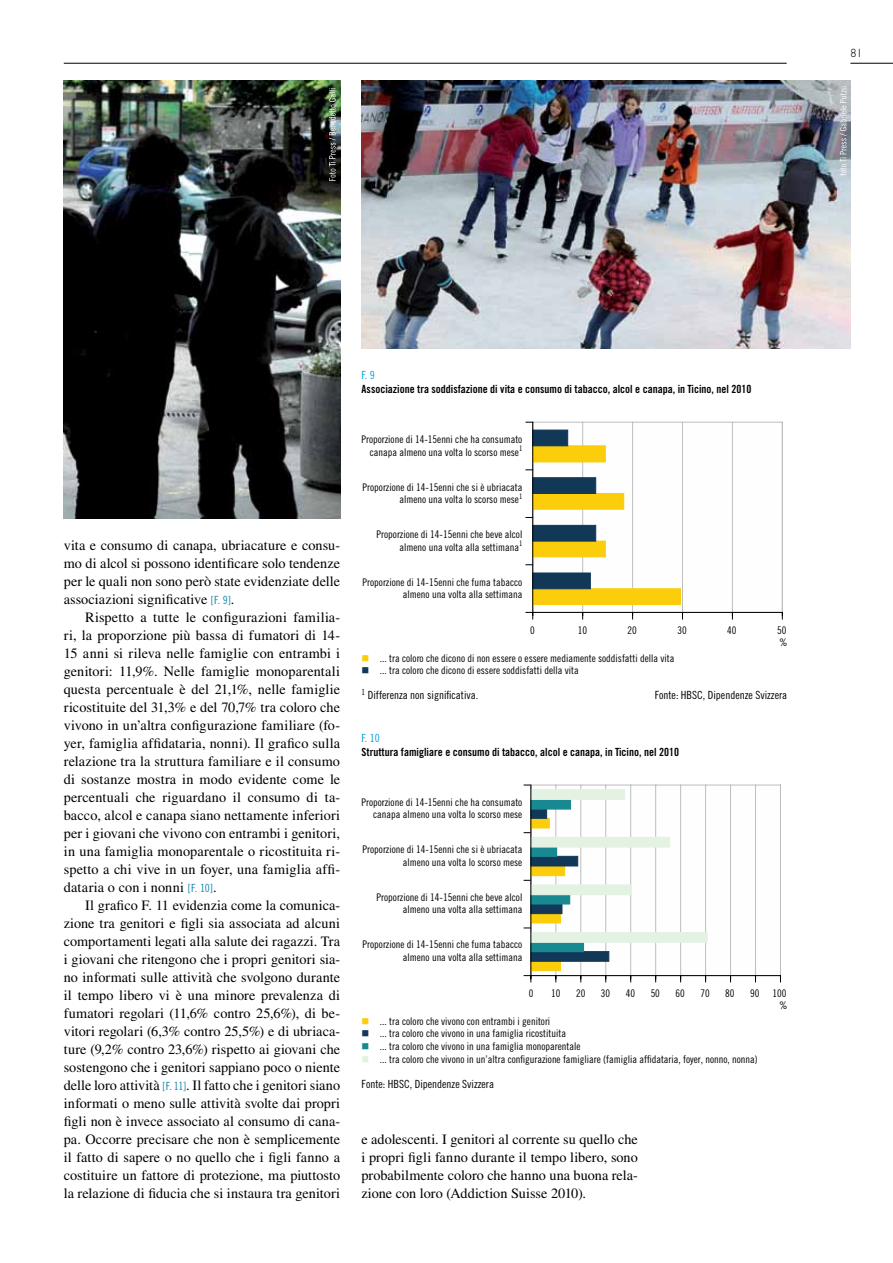
<style>
.page{position:relative;width:893px;height:1263px;background:#fff}
.page>*{position:absolute;margin:0;border:0;box-sizing:border-box;transform-origin:0 0}
.t1{font:14.25px/18px "Times LT Std";color:#000;text-align:justify}
.t2{font:300 12px "Gill Sans MT Std";color:#000}
.t3{font:11.25px "Trade Gothic LT Std Bd Cn 20";color:#000}
.t4{font:11.25px "Trade Gothic LT Std Cn 18";color:#000}
.t5{font:11.25px "Trade Gothic LT Std Cn 18";color:#009fdb}
.t6{font:10.5px/12.6px "Trade Gothic LT Std Cn 18";color:#000;text-align:right}
.s1{font-family:"Trade Gothic LT Std Cn 18";font-size:11.25px;color:#1a84aa}
</style>
<div class="page">
<hr style="left:64px;top:63px;width:723px;height:1px;background:#000">
<hr style="left:850px;top:63px;width:43px;height:1px;background:#000">
<img style="left:361px;top:81px;width:489px;height:268px">
<hr style="left:732px;top:422px;width:1px;height:191px;background:#bdbec0">
<hr style="left:682px;top:422px;width:1px;height:191px;background:#bdbec0">
<hr style="left:632px;top:422px;width:1px;height:191px;background:#bdbec0">
<hr style="left:582px;top:422px;width:1px;height:191px;background:#bdbec0">
<hr style="left:782px;top:422px;width:1px;height:191px;background:#bdbec0">
<hr style="left:533px;top:422px;width:250px;height:1px;background:#bdbec0">
<div style="left:532px;top:588px;width:149px;height:17px;background:#fbcd0b;border:1px solid #fbcd0b"></div>
<div style="left:532px;top:573px;width:59px;height:16px;background:#123858;border:1px solid #123858"></div>
<div style="left:532px;top:541px;width:74px;height:16px;background:#fbcd0b;border:1px solid #fbcd0b"></div>
<div style="left:532px;top:525px;width:64px;height:16px;background:#123858;border:1px solid #123858"></div>
<div style="left:532px;top:493px;width:92px;height:16px;background:#fbcd0b"></div>
<div style="left:532px;top:477px;width:64px;height:17px;background:#123858;border:1px solid #123858"></div>
<div style="left:532px;top:445px;width:74px;height:17px;background:#fbcd0b;border:1px solid #fbcd0b"></div>
<div style="left:532px;top:430px;width:36px;height:16px;background:#123858;border:1px solid #123858"></div>
<svg style="left:525px;top:612px;width:8px;height:7px"></svg>
<hr style="left:533px;top:612px;width:250px;height:1px;background:#000">
<hr style="left:532px;top:422px;width:1px;height:191px;background:#000">
<hr style="left:755px;top:785px;width:1px;height:190px;background:#bdbec0">
<hr style="left:730px;top:785px;width:1px;height:190px;background:#bdbec0">
<hr style="left:705px;top:785px;width:1px;height:190px;background:#bdbec0">
<hr style="left:680px;top:785px;width:1px;height:190px;background:#bdbec0">
<hr style="left:655px;top:785px;width:1px;height:190px;background:#bdbec0">
<hr style="left:630px;top:785px;width:1px;height:190px;background:#bdbec0">
<hr style="left:605px;top:785px;width:1px;height:190px;background:#bdbec0">
<hr style="left:580px;top:785px;width:1px;height:190px;background:#bdbec0">
<hr style="left:556px;top:785px;width:1px;height:190px;background:#bdbec0">
<hr style="left:780px;top:785px;width:1px;height:190px;background:#bdbec0">
<hr style="left:530px;top:785px;width:251px;height:1px;background:#bdbec0">
<div style="left:531px;top:961px;width:30px;height:10px;background:#fbcd0b;border:1px solid #fbcd0b"></div>
<div style="left:531px;top:951px;width:78px;height:10px;background:#123858;border:1px solid #123858"></div>
<div style="left:530px;top:942px;width:54px;height:10px;background:#188891"></div>
<div style="left:530px;top:932px;width:178px;height:11px;background:#e4f2e3"></div>
<div style="left:531px;top:913px;width:30px;height:10px;background:#fbcd0b;border:1px solid #fbcd0b"></div>
<div style="left:531px;top:904px;width:31px;height:10px;background:#123858;border:1px solid #123858"></div>
<div style="left:530px;top:894px;width:40px;height:10px;background:#188891;border:1px solid #188891"></div>
<div style="left:530px;top:884px;width:101px;height:11px;background:#e4f2e3"></div>
<div style="left:531px;top:866px;width:34px;height:10px;background:#fbcd0b;border:1px solid #fbcd0b"></div>
<div style="left:531px;top:856px;width:47px;height:10px;background:#123858;border:1px solid #123858"></div>
<div style="left:530px;top:846px;width:27px;height:11px;background:#188891;border:1px solid #188891"></div>
<div style="left:530px;top:837px;width:140px;height:10px;background:#e4f2e3"></div>
<div style="left:531px;top:818px;width:19px;height:10px;background:#fbcd0b;border:1px solid #fbcd0b"></div>
<div style="left:531px;top:809px;width:16px;height:10px;background:#123858;border:1px solid #123858"></div>
<div style="left:530px;top:799px;width:41px;height:10px;background:#188891"></div>
<div style="left:530px;top:789px;width:95px;height:11px;background:#e4f2e3"></div>
<svg style="left:524px;top:975px;width:8px;height:7px"></svg>
<hr style="left:530px;top:975px;width:251px;height:1px;background:#000">
<hr style="left:531px;top:785px;width:1px;height:190px;background:#000">
<svg style="left:840px;top:87px;width:6px;height:89px"></svg>
<img style="left:64px;top:81px;width:276px;height:438px">
<svg style="left:329px;top:88px;width:7px;height:93px"></svg>
<p class="t2" style="left:850px;top:46px;width:13px">81</p>
<p class="t1" style="left:64px;top:536px;width:278px">vita e consumo di canapa, ubriacature e consu&shy;mo di alcol si possono identificare solo tendenze per le quali non sono però state evidenziate delle associazioni significative <span class="s1">[F. 9]</span>.</p>
<p class="t1" style="left:64px;top:608px;width:278px;text-indent:21px">Rispetto a tutte le configurazioni familia&shy;ri, la proporzione più bassa di fumatori di 14- 15 anni si rileva nelle famiglie con entrambi i genitori: 11,9%. Nelle famiglie monoparentali questa percentuale è del 21,1%, nelle famiglie ricostituite del 31,3% e del 70,7% tra coloro che vivono in un’altra configurazione familiare (fo&shy;yer, famiglia affidataria, nonni). Il grafico sulla relazione tra la struttura familiare e il consumo di sostanze mostra in modo evidente come le percentuali che riguardano il consumo di ta&shy;bacco, alcol e canapa siano nettamente inferiori per i giovani che vivono con entrambi i genitori, in una famiglia monoparentale o ricostituita ri&shy;spetto a chi vive in un foyer, una famiglia affi&shy;dataria o con i nonni <span class="s1">[F. 10]</span>.</p>
<p class="t1" style="left:64px;top:896px;width:278px;text-indent:21px">Il grafico F. 11 evidenzia come la comunica&shy;zione tra genitori e figli sia associata ad alcuni comportamenti legati alla salute dei ragazzi. Tra i giovani che ritengono che i propri genitori sia&shy;no informati sulle attività che svolgono durante il tempo libero vi è una minore prevalenza di fumatori regolari (11,6% contro 25,6%), di be&shy;vitori regolari (6,3% contro 25,5%) e di ubriaca&shy;ture (9,2% contro 23,6%) rispetto ai giovani che sostengono che i genitori sappiano poco o niente delle loro attività <span class="s1">[F. 11]</span>. Il fatto che i genitori siano informati o meno sulle attività svolte dai propri figli non è invece associato al consumo di cana&shy;pa. Occorre precisare che non è semplicemente il fatto di sapere o no quello che i figli fanno a costituire un fattore di protezione, ma piuttosto la relazione di fiducia che si instaura tra genitori</p>
<p class="t5" style="left:362px;top:369px;width:15px">F. 9</p>
<p class="t3" style="left:362px;top:382px;width:391px">Associazione tra soddisfazione di vita e consumo di tabacco, alcol e canapa, in Ticino, nel 2010</p>
<p class="t6" style="left:361px;top:433px;width:162px">Proporzione di 14-15enni che ha consumato canapa almeno una volta lo scorso mese<sup>1</sup></p>
<p class="t6" style="left:363px;top:480px;width:161px">Proporzione di 14-15enni che si è ubriacata almeno una volta lo scorso mese<sup>1</sup></p>
<p class="t6" style="left:377px;top:528px;width:147px">Proporzione di 14-15enni che beve alcol almeno una volta alla settimana<sup>1</sup></p>
<p class="t6" style="left:363px;top:575px;width:161px">Proporzione di 14-15enni che fuma tabacco almeno una volta alla settimana</p>
<p class="t6" style="left:530px;top:624px;width:6px">0</p>
<p class="t6" style="left:578px;top:624px;width:11px">10</p>
<p class="t6" style="left:628px;top:624px;width:11px">20</p>
<p class="t6" style="left:677px;top:624px;width:11px">30</p>
<p class="t6" style="left:727px;top:624px;width:11px">40</p>
<p class="t6" style="left:777px;top:625px;width:12px;line-height:11.4px;text-align:left">50 %</p>
<p class="t6" style="left:380px;top:652px;width:296px;line-height:12px;text-align:left">... tra coloro che dicono di non essere o essere mediamente soddisfatti della vita ... tra coloro che dicono di essere soddisfatti della vita</p>
<p class="t4" style="left:362px;top:689px;width:118px"><sup>1</sup> Differenza non significativa.</p>
<p class="t4" style="left:655px;top:689px;width:134px">Fonte: HBSC, Dipendenze Svizzera</p>
<p class="t5" style="left:362px;top:731px;width:20px">F. 10</p>
<p class="t3" style="left:362px;top:745px;width:319px">Struttura famigliare e consumo di tabacco, alcol e canapa, in Ticino, nel 2010</p>
<p class="t6" style="left:361px;top:796px;width:162px">Proporzione di 14-15enni che ha consumato canapa almeno una volta lo scorso mese</p>
<p class="t6" style="left:363px;top:843px;width:161px">Proporzione di 14-15enni che si è ubriacata almeno una volta lo scorso mese</p>
<p class="t6" style="left:377px;top:891px;width:147px">Proporzione di 14-15enni che beve alcol almeno una volta alla settimana</p>
<p class="t6" style="left:363px;top:938px;width:161px">Proporzione di 14-15enni che fuma tabacco almeno una volta alla settimana</p>
<p class="t6" style="left:551px;top:987px;width:11px">10</p>
<p class="t6" style="left:700px;top:987px;width:11px">70</p>
<p class="t6" style="left:725px;top:987px;width:11px">80</p>
<p class="t6" style="left:750px;top:987px;width:11px">90</p>
<p class="t6" style="left:773px;top:987px;width:15px">100</p>
<p class="t6" style="left:529px;top:987px;width:6px">0</p>
<p class="t6" style="left:675px;top:987px;width:11px">60</p>
<p class="t6" style="left:576px;top:987px;width:11px">20</p>
<p class="t6" style="left:601px;top:987px;width:11px">30</p>
<p class="t6" style="left:626px;top:987px;width:11px">40</p>
<p class="t6" style="left:651px;top:987px;width:11px">50</p>
<p class="t6" style="left:380px;top:1015px;width:379px;text-align:left">... tra coloro che vivono con entrambi i genitori<br>... tra coloro che vivono in una famiglia ricostituita<br>... tra coloro che vivono in una famiglia monoparentale<br>... tra coloro che vivono in un’altra configurazione famigliare (famiglia affidataria, foyer, nonno, nonna)</p>
<p class="t4" style="left:362px;top:1077px;width:134px">Fonte: HBSC, Dipendenze Svizzera</p>
<p class="t1" style="left:361px;top:1130px;width:278px">e adolescenti. I genitori al corrente su quello che i propri figli fanno durante il tempo libero, sono probabilmente coloro che hanno una buona rela&shy;zione con loro (Addiction Suisse 2010).</p>
<p class="t6" style="left:779px;top:998px;width:10px">%</p>
</div>
